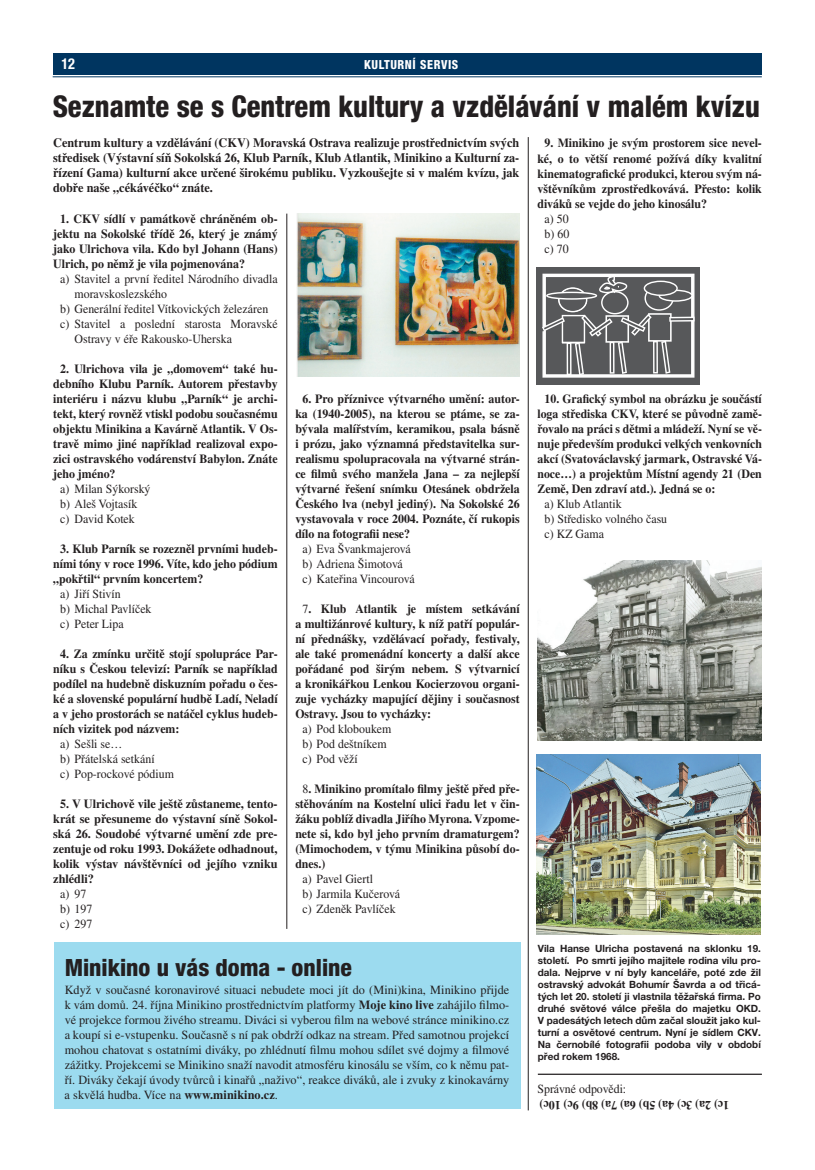
<style>
.page{position:relative;width:815px;height:1170px;background:#fff}
.page>*{position:absolute;margin:0;border:0;box-sizing:border-box;transform-origin:0 0}
.t1{font:800 condensed 30px "Helvetica Neue LT Pro";color:#231f20;scale:.95 1}
.t2{font:800 condensed 23.75px "Helvetica Neue LT Pro";color:#231f20}
.t3{font:700 condensed 15px "Helvetica Neue LT Pro";color:#fff;scale:.95 1}
.t4{font:700 12.88px/15px "Times CE";letter-spacing:.005em;color:#231f20;text-align:justify;scale:.95 1}
.t5{font:700 12.5px/15px "Times CE";color:#231f20;text-align:justify;scale:.95 1}
.t6{font:12.5px/15px "Times CE";color:#231f20;text-align:justify}
.t7{font:12.5px/15px "Times CE";color:#231f20;scale:.95 1}
.t8{font:700 12.5px/15px "Times CE";color:#231f20;text-align:justify;scale:.94 1}
.t9{font:800 condensed 12.5px "Helvetica Neue LT Pro";letter-spacing:.05em;color:#fff;scale:.95 1}
.t10{font:700 10px/12px "Helvetica Neue LT Pro";color:#231f20;text-align:justify}
.s1{font-weight:400}
.s2{font-weight:700}
</style>
<div class="page">
<div style="left:53px;top:53px;width:709px;height:21px;background:#003560"></div>
<hr style="left:53px;top:76px;width:709px;height:1px;background:#003560">
<div style="left:54px;top:942px;width:466px;height:166px;background:#9cdbef"></div>
<img style="left:538px;top:560px;width:224px;height:180px">
<hr style="left:528px;top:137px;width:1px;height:973px;background:#231f20">
<hr style="left:286px;top:213px;width:1px;height:715px;background:#231f20">
<img style="left:537px;top:754px;width:224px;height:180px">
<img style="left:297px;top:213px;width:222px;height:163px">
<div style="left:537px;top:267px;width:163px;height:118px;background:#57585a"></div>
<svg style="left:542px;top:273px;width:153px;height:105px"></svg>
<hr style="left:538px;top:1073px;width:224px;height:1px;background:#231f20">
<p class="t3" style="left:61px;top:55px;width:16px">12</p>
<p class="t9" style="left:364px;top:57px;width:101px">KULTURNÍ SERVIS</p>
<h1 class="t1" style="left:53px;top:88px;width:746px">Seznamte se s Centrem kultury a vzdělávání v malém kvízu</h1>
<p class="t4" style="left:53px;top:135px;width:492px">Centrum kultury a vzdělávání (CKV) Moravská Ostrava realizuje prostřednictvím svých středisek (Výstavní síň Sokolská 26, Klub Parník, Klub Atlantik, Minikino a Kulturní za&shy;řízení Gama) kulturní akce určené širokému publiku. Vyzkoušejte si v malém kvízu, jak dobře naše „cékávéčko“ znáte.</p>
<p class="t5" style="left:53px;top:211px;width:238px;text-indent:7px">1. CKV sídlí v památkově chráněném ob&shy;jektu na Sokolské třídě 26, který je známý jako Ulrichova vila. Kdo byl Johann (Hans)<br>Ulrich, po němž je vila pojmenována?</p>
<p class="t7" style="left:60px;top:271px;width:230px">a) Stavitel a první ředitel Národního divadla</p>
<p class="t7" style="left:75px;top:286px;width:99px">moravskoslezského</p>
<p class="t7" style="left:60px;top:301px;width:220px">b) Generální ředitel Vítkovických železáren</p>
<p class="t7" style="left:60px;top:316px;width:230px">c) Stavitel a poslední starosta Moravské</p>
<p class="t7" style="left:75px;top:331px;width:167px">Ostravy v éře Rakousko-Uherska</p>
<p class="t5" style="left:53px;top:361px;width:238px;text-indent:7px">2. Ulrichova vila je „domovem“ také hu&shy;debního Klubu Parník. Autorem přestavby interiéru i názvu klubu „Parník“ je archi&shy;tekt, který rovněž vtiskl podobu současnému objektu Minikina a Kavárně Atlantik. V Os&shy;travě mimo jiné například realizoval expo&shy;zici ostravského vodárenství Babylon. Znáte jeho jméno?</p>
<p class="t7" style="left:60px;top:481px;width:96px">a) Milan Sýkorský b) Aleš Vojtasík<br>c) David Kotek</p>
<p class="t5" style="left:53px;top:541px;width:238px;text-indent:7px">3. Klub Parník se rozezněl prvními hudeb&shy;ními tóny v roce 1996. Víte, kdo jeho pódium „pokřtil“ prvním koncertem?</p>
<p class="t7" style="left:60px;top:586px;width:98px">a) Jiří Stivín<br>b) Michal Pavlíček c) Peter Lipa</p>
<p class="t5" style="left:53px;top:646px;width:238px;text-indent:7px">4. Za zmínku určitě stojí spolupráce Par&shy;níku s Českou televizí: Parník se například podílel na hudebně diskuzním pořadu o čes&shy;ké a slovenské populární hudbě Ladí, Neladí a v jeho prostorách se natáčel cyklus hudeb&shy;ních vizitek pod názvem:</p>
<p class="t7" style="left:60px;top:736px;width:121px">a) Sešli se…<br>b) Přátelská setkání<br>c) Pop-rockové pódium</p>
<p class="t5" style="left:53px;top:796px;width:238px;text-indent:7px">5. V Ulrichově vile ještě zůstaneme, tento&shy;krát se přesuneme do výstavní síně Sokol&shy;ská 26. Soudobé výtvarné umění zde pre&shy;zentuje od roku 1993. Dokážete odhadnout, kolik výstav návštěvníci od jejího vzniku zhlédli?</p>
<p class="t7" style="left:60px;top:886px;width:35px">a) 97 b) 197 c) 297</p>
<p class="t5" style="left:295px;top:391px;width:238px;text-indent:7px">6. Pro příznivce výtvarného umění: autor&shy;ka (1940-2005), na kterou se ptáme, se za&shy;bývala malířstvím, keramikou, psala básně i prózu, jako významná představitelka sur&shy;realismu spolupracovala na výtvarné strán&shy;ce filmů svého manžela Jana – za nejlepší výtvarné řešení snímku Otesánek obdržela Českého lva (nebyl jediný). Na Sokolské 26 vystavovala v roce 2004. Poznáte, čí rukopis dílo na fotografii nese?</p>
<p class="t7" style="left:302px;top:541px;width:120px">a) Eva Švankmajerová b) Adriena Šimotová c) Kateřina Vincourová</p>
<p class="t5" style="left:295px;top:601px;width:238px;text-indent:7px"><span class="s1">7</span>. Klub Atlantik je místem setkávání a multižánrové kultury, k níž patří populár&shy;ní přednášky, vzdělávací pořady, festivaly, ale také promenádní koncerty a další akce pořádané pod širým nebem. S výtvarnicí a kronikářkou Lenkou Kocierzovou organi&shy;zuje vycházky mapující dějiny i současnost Ostravy. Jsou to vycházky:</p>
<p class="t7" style="left:302px;top:721px;width:95px">a) Pod kloboukem b) Pod deštníkem c) Pod věží</p>
<p class="t5" style="left:295px;top:781px;width:238px;text-indent:7px"><span class="s1">8</span>. Minikino promítalo filmy ještě před pře&shy;stěhováním na Kostelní ulici řadu let v čin&shy;žáku poblíž divadla Jiřího Myrona. Vzpome&shy;nete si, kdo byl jeho prvním dramaturgem? (Mimochodem, v týmu Minikina působí do&shy;dnes.)</p>
<p class="t7" style="left:302px;top:871px;width:104px">a) Pavel Giertl<br>b) Jarmila Kučerová c) Zdeněk Pavlíček</p>
<h2 class="t2" style="left:65px;top:952px;width:289px">Minikino u vás doma - online</h2>
<p class="t6" style="left:65px;top:982px;width:446px">Když v současné koronavirové situaci nebudete moci jít do (Mini)kina, Minikino přijde k vám domů. 24. října Minikino prostřednictvím platformy <span class="s2">Moje kino live</span> zahájilo filmo&shy;vé projekce formou živého streamu. Diváci si vyberou film na webové stránce minikino.cz a koupí si e-vstupenku. Současně s ní pak obdrží odkaz na stream. Před samotnou projekcí mohou chatovat s ostatními diváky, po zhlédnutí filmu mohou sdílet své dojmy a filmové zážitky. Projekcemi se Minikino snaží navodit atmosféru kinosálu se vším, co k němu pat&shy;ří. Diváky čekají úvody tvůrců i kinařů „naživo“, reakce diváků, ale i zvuky z kinokavárny a skvělá hudba. Více na <span class="s2">www.minikino.cz</span>.</p>
<p class="t5" style="left:537px;top:136px;width:238px;text-indent:7px">9. Minikino je svým prostorem sice nevel&shy;ké, o to větší renomé požívá díky kvalitní kinematografické produkci, kterou svým ná&shy;vštěvníkům zprostředkovává. Přesto: kolik diváků se vejde do jeho kinosálu?</p>
<p class="t7" style="left:545px;top:211px;width:28px;text-align:justify">a) 50 b) 60 c) 70</p>
<p class="t8" style="left:537px;top:391px;width:240px;text-indent:7px">10. Grafický symbol na obrázku je součástí loga střediska CKV, které se původně zamě&shy;řovalo na práci s dětmi a mládeží. Nyní se vě&shy;nuje především produkci velkých venkovních akcí (Svatováclavský jarmark, Ostravské Vá&shy;noce…) a projektům Místní agendy 21 (Den Země, Den zdraví atd.). Jedná se o:</p>
<p class="t7" style="left:545px;top:496px;width:131px">a) Klub Atlantik<br>b) Středisko volného času c) KZ Gama</p>
<p class="t10" style="left:538px;top:942px;width:225px">Vila Hanse Ulricha postavená na sklonku 19. století. Po smrti jejího majitele rodina vilu pro&shy;dala. Nejprve v ní byly kanceláře, poté zde žil ostravský advokát Bohumír Šavrda a od třicá&shy;tých let 20. století ji vlastnila těžařská firma. Po druhé světové válce přešla do majetku OKD.<br>V padesátých letech dům začal sloužit jako kul&shy;turní a osvětové centrum. Nyní je sídlem CKV.<br>Na černobílé fotografii podoba vily v období před rokem 1968.</p>
<p class="t7" style="left:537px;top:1081px;width:95px">Správné odpovědi:</p>
<p class="t5" style="left:729px;top:1113px;width:201px;rotate:-180deg">1c) 2a) 3c) 4a) 5b) 6a) 7a) 8b) 9c) 10c)</p>
</div>
